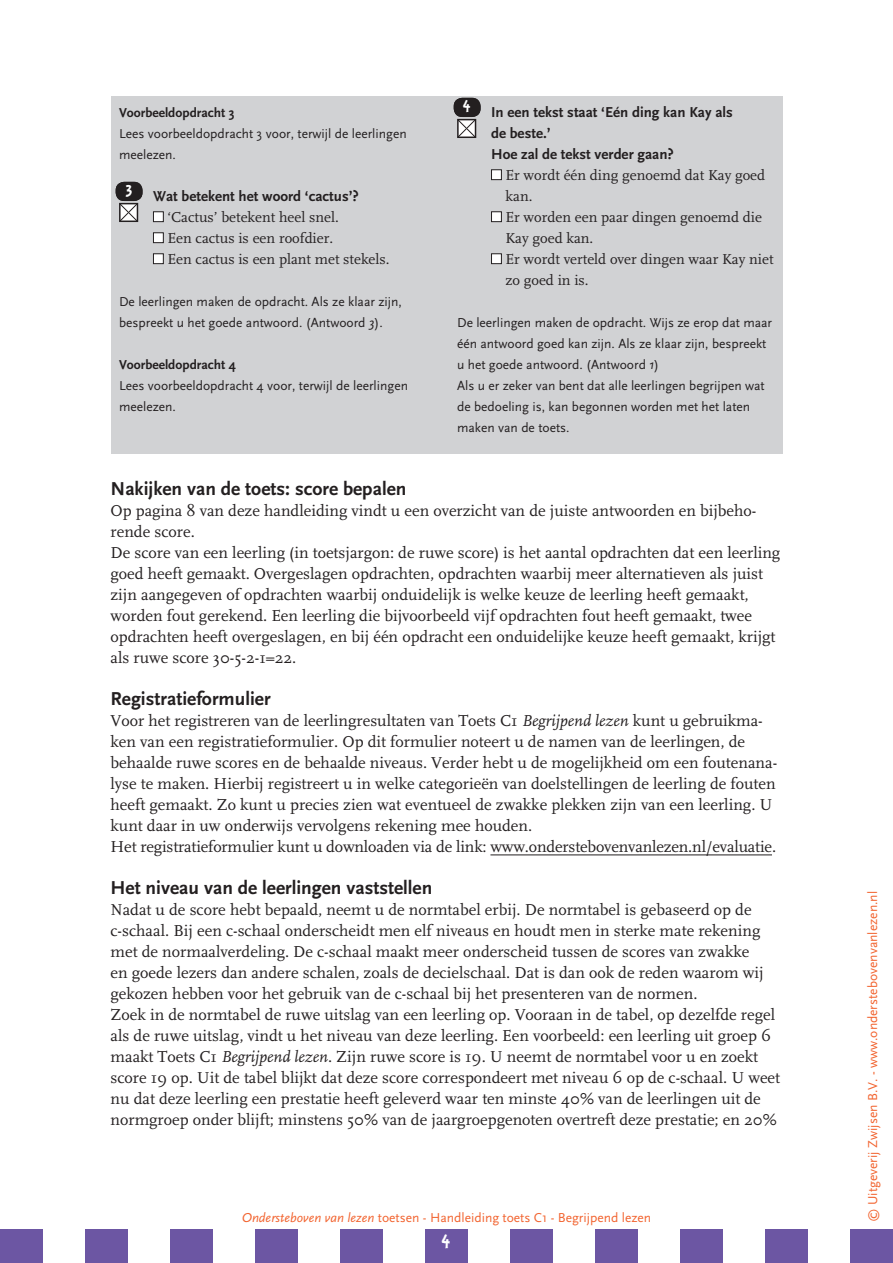
<style>
.page{position:relative;width:893px;height:1263px;background:#fff}
.page>*{position:absolute;margin:0;border:0;box-sizing:border-box;transform-origin:0 0}
._03_Andere_pagina_s{font:700 19.5px "Scala Sans";color:#231f20}
.t1{font:18.3px "Kosmik Bold One";color:#fff}
._03_Andere_pagina_s-2{font:16.5px/21px "Scala";color:#231f20}
._05_Voorbeeldopdrach{font:15px/21px "Scala";color:#231f20}
._05_Voorbeeldopdrach-2{font:700 15px "Scala Sans";color:#231f20}
._05_Voorbeeldopdrach-3{font:13.5px/21px "Scala Sans";color:#231f20}
.t2{font:13.5px "Scala Sans";color:#f26430}
._05_Voorbeeldopdrach-4{font:700 13.5px "Scala Sans";color:#231f20}
.s1{font-style:italic}
</style>
<div class="page">
<div style="left:0;top:1229px;width:43px;height:34px;background:#6c56a3"></div>
<div style="left:85px;top:1229px;width:43px;height:34px;background:#6c56a3"></div>
<div style="left:170px;top:1229px;width:43px;height:34px;background:#6c56a3"></div>
<div style="left:255px;top:1229px;width:43px;height:34px;background:#6c56a3"></div>
<div style="left:340px;top:1229px;width:43px;height:34px;background:#6c56a3"></div>
<div style="left:425px;top:1229px;width:43px;height:34px;background:#6c56a3"></div>
<div style="left:510px;top:1229px;width:43px;height:34px;background:#6c56a3"></div>
<div style="left:595px;top:1229px;width:43px;height:34px;background:#6c56a3"></div>
<div style="left:680px;top:1229px;width:43px;height:34px;background:#6c56a3"></div>
<div style="left:765px;top:1229px;width:43px;height:34px;background:#6c56a3"></div>
<div style="left:850px;top:1229px;width:43px;height:34px;background:#6c56a3"></div>
<hr style="left:490px;top:855px;width:282px;height:1px;background:#231f20">
<div style="left:111px;top:96px;width:671px;height:357px;background:#d1d2d4"></div>
<svg style="left:122px;top:206px;width:13px;height:13px"></svg>
<div style="left:119px;top:203px;width:19px;height:19px;border:2px solid #231f20"></div>
<div style="left:153px;top:212px;width:10px;height:10px;background:#fff"></div>
<div style="left:153px;top:211px;width:11px;height:11px;border:1px solid #231f20"></div>
<div style="left:153px;top:233px;width:10px;height:10px;background:#fff"></div>
<div style="left:153px;top:232px;width:11px;height:11px;border:1px solid #231f20"></div>
<div style="left:153px;top:254px;width:10px;height:10px;background:#fff"></div>
<div style="left:153px;top:253px;width:11px;height:11px;border:1px solid #231f20"></div>
<svg style="left:460px;top:122px;width:13px;height:13px"></svg>
<div style="left:457px;top:119px;width:19px;height:19px;border:2px solid #231f20"></div>
<div style="left:491px;top:170px;width:10px;height:10px;background:#fff"></div>
<div style="left:491px;top:169px;width:11px;height:11px;border:1px solid #231f20"></div>
<div style="left:491px;top:212px;width:10px;height:10px;background:#fff"></div>
<div style="left:491px;top:211px;width:11px;height:11px;border:1px solid #231f20"></div>
<div style="left:491px;top:254px;width:10px;height:10px;background:#fff"></div>
<div style="left:491px;top:253px;width:11px;height:11px;border:1px solid #231f20"></div>
<div style="left:116px;top:182px;width:27px;height:19px;background:#231f20;border-radius:9px"></div>
<div style="left:454px;top:98px;width:27px;height:19px;background:#231f20;border-radius:9px"></div>
<p class="_05_Voorbeeldopdrach-4" style="left:119px;top:105px;width:117px">Voorbeeldopdracht 3</p>
<p class="_05_Voorbeeldopdrach-3" style="left:119px;top:123px;width:289px">Lees voorbeeldopdracht 3 voor, terwijl de leerlingen meelezen.</p>
<p class="_05_Voorbeeldopdrach-2" style="left:153px;top:188px;width:207px">Wat betekent het woord ‘cactus’?</p>
<p class="_05_Voorbeeldopdrach" style="left:167px;top:207px;width:173px">‘Cactus’ betekent heel snel.</p>
<p class="_05_Voorbeeldopdrach" style="left:167px;top:228px;width:167px">Een cactus is een roofdier.</p>
<p class="_05_Voorbeeldopdrach" style="left:167px;top:249px;width:224px">Een cactus is een plant met stekels.</p>
<p class="_05_Voorbeeldopdrach-3" style="left:119px;top:291px;width:284px">De leerlingen maken de opdracht. Als ze klaar zijn, bespreekt u het goede antwoord. (Antwoord <span class="s1">3</span>).</p>
<p class="_05_Voorbeeldopdrach-4" style="left:119px;top:357px;width:118px">Voorbeeldopdracht 4</p>
<p class="_05_Voorbeeldopdrach-3" style="left:119px;top:375px;width:290px">Lees voorbeeldopdracht 4 voor, terwijl de leerlingen meelezen.</p>
<p class="t1" style="left:126px;top:177px;width:7px">3</p>
<p class="t1" style="left:463px;top:93px;width:9px">4</p>
<p class="_05_Voorbeeldopdrach-2" style="left:491px;top:104px;width:243px">In een tekst staat ‘Eén ding kan Kay als</p>
<p class="_05_Voorbeeldopdrach-2" style="left:491px;top:125px;width:61px">de beste.’</p>
<p class="_05_Voorbeeldopdrach-2" style="left:491px;top:146px;width:184px">Hoe zal de tekst verder gaan?</p>
<p class="_05_Voorbeeldopdrach" style="left:505px;top:165px;width:261px">Er wordt één ding genoemd dat Kay goed kan.</p>
<p class="_05_Voorbeeldopdrach" style="left:505px;top:207px;width:258px">Er worden een paar dingen genoemd die<br>Kay goed kan.</p>
<p class="_05_Voorbeeldopdrach" style="left:505px;top:249px;width:270px">Er wordt verteld over dingen waar Kay niet zo goed in is.</p>
<p class="_05_Voorbeeldopdrach-3" style="left:457px;top:312px;width:317px">De leerlingen maken de opdracht. Wijs ze erop dat maar één antwoord goed kan zijn. Als ze klaar zijn, bespreekt u het goede antwoord. (Antwoord <span class="s1">1</span>)</p>
<p class="_05_Voorbeeldopdrach-3" style="left:457px;top:375px;width:309px">Als u er zeker van bent dat alle leerlingen begrijpen wat de bedoeling is, kan begonnen worden met het laten maken van de toets.</p>
<p class="_03_Andere_pagina_s" style="left:111px;top:478px;width:297px">Nakijken van de toets: score bepalen</p>
<p class="_03_Andere_pagina_s-2" style="left:111px;top:500px;width:647px">Op pagina 8 van deze handleiding vindt u een overzicht van de juiste antwoorden en bijbeho&shy;rende score.</p>
<p class="_03_Andere_pagina_s-2" style="left:111px;top:542px;width:671px">De score van een leerling (in toetsjargon: de ruwe score) is het aantal opdrachten dat een leerling goed heeft gemaakt. Overgeslagen opdrachten, opdrachten waarbij meer alternatieven als juist zijn aangegeven of opdrachten waarbij onduidelijk is welke keuze de leerling heeft gemaakt, worden fout gerekend. Een leerling die bijvoorbeeld vijf opdrachten fout heeft gemaakt, twee opdrachten heeft overgeslagen, en bij één opdracht een onduidelijke keuze heeft gemaakt, krijgt als ruwe score 30-5-2-1=22.</p>
<p class="_03_Andere_pagina_s" style="left:111px;top:688px;width:162px">Registratieformulier</p>
<p class="_03_Andere_pagina_s-2" style="left:111px;top:710px;width:668px">Voor het registreren van de leerlingresultaten van Toets C1 <span class="s1">Begrijpend lezen</span> kunt u gebruikma&shy;ken van een registratieformulier. Op dit formulier noteert u de namen van de leerlingen, de behaalde ruwe scores en de behaalde niveaus. Verder hebt u de mogelijkheid om een foutenana&shy;lyse te maken. Hierbij registreert u in welke categorieën van doelstellingen de leerling de fouten heeft gemaakt. Zo kunt u precies zien wat eventueel de zwakke plekken zijn van een leerling. U kunt daar in uw onderwijs vervolgens rekening mee houden.</p>
<p class="_03_Andere_pagina_s-2" style="left:111px;top:836px;width:667px">Het registratieformulier kunt u downloaden via de link: www.onderstebovenvanlezen.nl/evaluatie.</p>
<p class="_03_Andere_pagina_s" style="left:111px;top:877px;width:323px">Het niveau van de leerlingen vaststellen</p>
<p class="_03_Andere_pagina_s-2" style="left:111px;top:899px;width:654px">Nadat u de score hebt bepaald, neemt u de normtabel erbij. De normtabel is gebaseerd op de c-schaal. Bij een c-schaal onderscheidt men elf niveaus en houdt men in sterke mate rekening met de normaalverdeling. De c-schaal maakt meer onderscheid tussen de scores van zwakke en goede lezers dan andere schalen, zoals de decielschaal. Dat is dan ook de reden waarom wij gekozen hebben voor het gebruik van de c-schaal bij het presenteren van de normen.</p>
<p class="_03_Andere_pagina_s-2" style="left:111px;top:1004px;width:671px">Zoek in de normtabel de ruwe uitslag van een leerling op. Vooraan in de tabel, op dezelfde regel als de ruwe uitslag, vindt u het niveau van deze leerling. Een voorbeeld: een leerling uit groep 6 maakt Toets C1 <span class="s1">Begrijpend lezen</span>. Zijn ruwe score is 19. U neemt de normtabel voor u en zoekt score 19 op. Uit de tabel blijkt dat deze score correspondeert met niveau 6 op de c-schaal. U weet nu dat deze leerling een prestatie heeft geleverd waar ten minste 40% van de leerlingen uit de normgroep onder blijft; minstens 50% van de jaargroepgenoten overtreft deze prestatie; en 20%</p>
<p class="t2" style="left:242px;top:1210px;width:411px"><span class="s1">Ondersteboven van lezen</span> toetsen - Handleiding toets C1 - Begrijpend lezen</p>
<p class="t2" style="left:866px;top:1222px;width:332px;rotate:-90deg">© Uitgeverij Zwijsen B.V. - www.onderstebovenvanlezen.nl</p>
</div>
